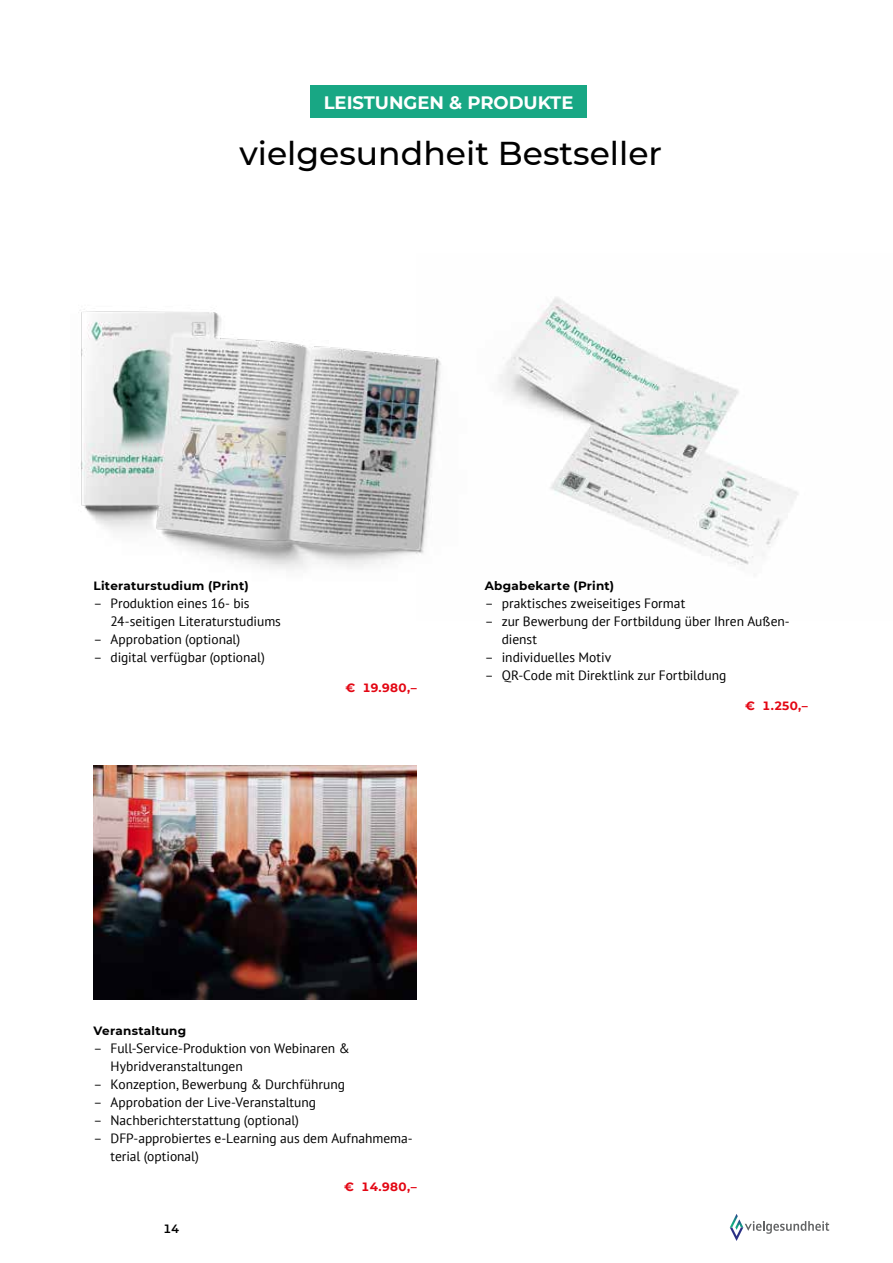
<style>
.page{position:relative;width:893px;height:1263px;background:#fff}
.page>*{position:absolute;margin:0;border:0;box-sizing:border-box;transform-origin:0 0}
.t1{font:500 33px "Montserrat";color:#000}
.t2{font:700 18px "Montserrat";color:#fff}
.t3{font:13.5px/18px "PT Sans";color:#000}
.t4{font:700 12px "Montserrat";letter-spacing:.02em;color:#000}
.t5{font:700 12px "Montserrat";letter-spacing:.035em;color:#e30613}
.t6{font:600 12px "Montserrat";color:#000}
</style>
<div class="page">
<img style="left:499px;top:297px;width:299px;height:268px">
<img style="left:81px;top:309px;width:360px;height:261px">
<div style="left:310px;top:85px;width:277px;height:32px;background:#18a784"></div>
<img style="left:94px;top:765px;width:323px;height:234px">
<svg style="left:730px;top:1214px;width:99px;height:27px"></svg>
<h2 class="t2" style="left:324px;top:89px;width:251px">LEISTUNGEN &amp; PRODUKTE</h2>
<h1 class="t1" style="left:239px;top:130px;width:424px">vielgesundheit Bestseller</h1>
<p class="t4" style="left:94px;top:577px;width:157px">Literaturstudium (Print)</p>
<p class="t3" style="left:111px;top:594px;width:172px;text-indent:-17px">– Produktion eines 16- bis<br>24-seitigen Literaturstudiums</p>
<p class="t3" style="left:94px;top:630px;width:148px">– Approbation (optional)</p>
<p class="t3" style="left:94px;top:648px;width:173px">– digital verfügbar (optional)</p>
<p class="t5" style="left:345px;top:679px;width:73px">€ 19.980,–</p>
<p class="t4" style="left:485px;top:577px;width:131px">Abgabekarte (Print)</p>
<p class="t3" style="left:485px;top:594px;width:202px">– praktisches zweiseitiges Format</p>
<p class="t3" style="left:502px;top:612px;width:289px;text-indent:-17px">– zur Bewerbung der Fortbildung über Ihren Außen&shy;dienst</p>
<p class="t3" style="left:485px;top:648px;width:128px">– individuelles Motiv</p>
<p class="t3" style="left:485px;top:666px;width:243px">– QR-Code mit Direktlink zur Fortbildung</p>
<p class="t5" style="left:745px;top:697px;width:64px">€ 1.250,–</p>
<p class="t4" style="left:94px;top:1022px;width:94px">Veranstaltung</p>
<p class="t3" style="left:111px;top:1038px;width:241px;text-indent:-17px">– Full-Service-Produktion von Webinaren &amp;<br>Hybridveranstaltungen</p>
<p class="t3" style="left:94px;top:1074px;width:253px">– Konzeption, Bewerbung &amp; Durchführung</p>
<p class="t3" style="left:94px;top:1092px;width:224px">– Approbation der Live-Veranstaltung</p>
<p class="t3" style="left:94px;top:1110px;width:207px">– Nachberichterstattung (optional)</p>
<p class="t3" style="left:111px;top:1128px;width:304px;text-indent:-17px">– DFP-approbiertes e-Learning aus dem Aufnahmema&shy;terial (optional)</p>
<p class="t5" style="left:344px;top:1178px;width:74px">€ 14.980,–</p>
<p class="t6" style="left:163px;top:1220px;width:18px">14</p>
</div>
